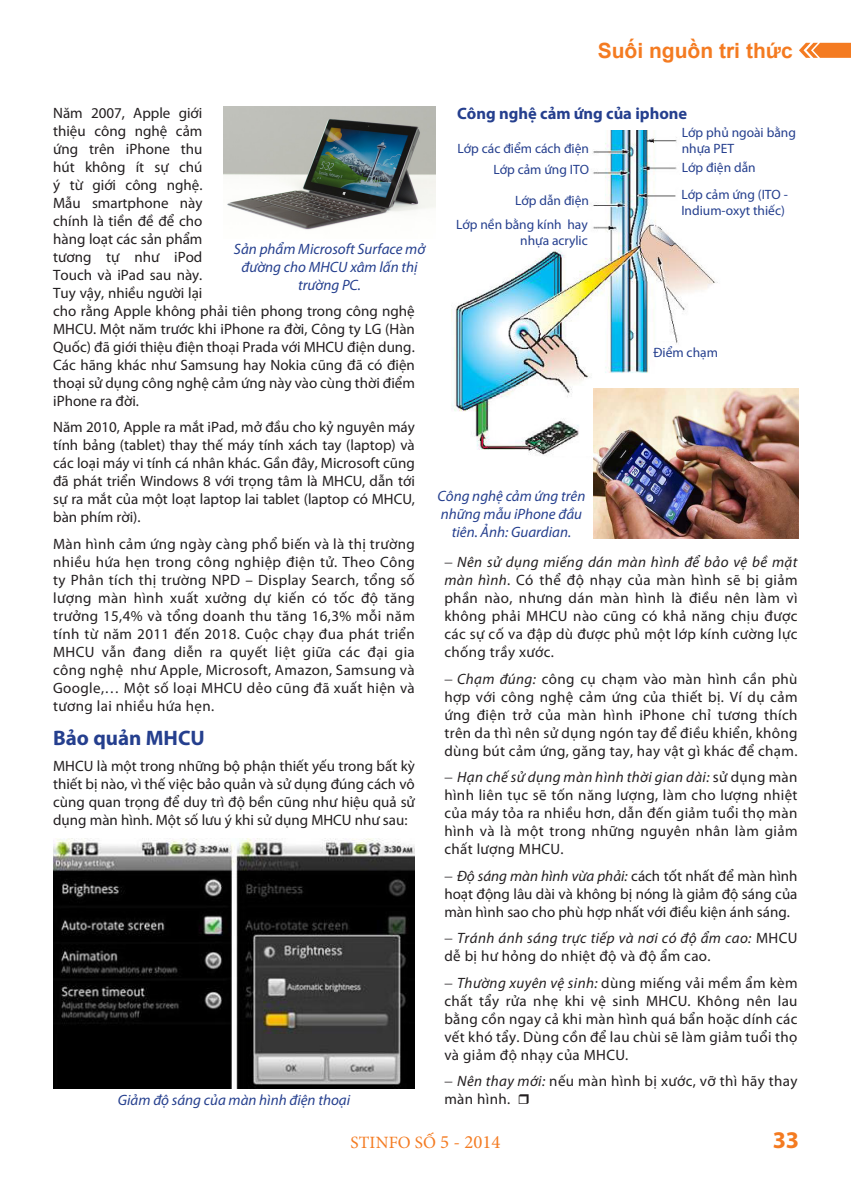
<style>
.page{position:relative;width:851px;height:1191px;background:#fff}
.page>*{position:absolute;margin:0;border:0;box-sizing:border-box;transform-origin:0 0}
.t1{font:700 24px "Myriad Pro";color:#f47b21}
.t2{font:700 21px "Arial";color:#f47b21}
.t3{font:700 21px "Myriad Pro";color:#253f8e}
.t4{font:17.25px "Minion Pro";letter-spacing:.01em;color:#f47b21}
.t5{font:700 16.5px "Myriad Pro";color:#253f8e}
.t6{font:15px/18px "Myriad Pro";color:#231f20;text-align:justify}
.t7{font:italic 15px/18px "Myriad Pro";color:#253f8e;text-align:center}
.t8{font:italic 15px/18px "Myriad Pro";letter-spacing:.025em;color:#231f20}
.t9{font:15px/18px "Myriad Pro";letter-spacing:.025em;color:#231f20}
.t10{font:13.5px/16.2px "Myriad Pro";color:#253f8e}
.s1{font-style:italic}
.s2{font-style:normal}
.s3{font-size:18.75px}
</style>
<div class="page">
<svg style="left:799px;top:43px;width:51px;height:15px"></svg>
<img style="left:451px;top:130px;width:267px;height:325px">
<img style="left:53px;top:838px;width:362px;height:250px">
<img style="left:223px;top:106px;width:213px;height:124px">
<img style="left:593px;top:388px;width:205px;height:150px">
<h2 class="t2" style="left:597px;top:37px;width:196px">Suối nguồn tri thức</h2>
<p class="t5" style="left:457px;top:102px;width:232px">Công nghệ cảm ứng của iphone</p>
<p class="t10" style="left:681px;top:124px;width:116px">Lớp phủ ngoài bằng nhựa PET</p>
<p class="t10" style="left:681px;top:159px;width:75px">Lớp điện dẫn</p>
<p class="t10" style="left:681px;top:186px;width:108px">Lớp cảm ứng (ITO -<br>Indium-oxyt thiếc)</p>
<p class="t6" style="left:53px;top:103px;width:363px;text-align:left">Năm 2007, Apple giới<br>thiệu công nghệ cảm<br>ứng trên iPhone thu<br>hút không ít sự chú<br>ý từ giới công nghệ.<br>Mẫu smartphone này<br>chính là tiền đề để cho<br>hàng loạt các sản phẩm<br>tương tự như iPod<br>Touch và iPad sau này.<br>Tuy vậy, nhiều người lại<br>cho rằng Apple không phải tiên phong trong công nghệ<br>MHCU. Một năm trước khi iPhone ra đời, Công ty LG (Hàn<br>Quốc) đã giới thiệu điện thoại Prada với MHCU điện dung.<br>Các hãng khác như Samsung hay Nokia cũng đã có điện thoại sử dụng công nghệ cảm ứng này vào cùng thời điểm iPhone ra đời.</p>
<p class="t6" style="left:53px;top:418px;width:363px">Năm 2010, Apple ra mắt iPad, mở đầu cho kỷ nguyên máy tính bảng (tablet) thay thế máy tính xách tay (laptop) và các loại máy vi tính cá nhân khác. Gần đây, Microsoft cũng đã phát triển Windows 8 với trọng tâm là MHCU, dẫn tới sự ra mắt của một loạt laptop lai tablet (laptop có MHCU, bàn phím rời).</p>
<p class="t6" style="left:53px;top:534px;width:363px">Màn hình cảm ứng ngày càng phổ biến và là thị trường nhiều hứa hẹn trong công nghiệp điện tử. Theo Công ty Phân tích thị trường NPD – Display Search, tổng số lượng màn hình xuất xưởng dự kiến có tốc độ tăng trưởng 15,4% và tổng doanh thu tăng 16,3% mỗi năm tính từ năm 2011 đến 2018. Cuộc chạy đua phát triển MHCU vẫn đang diễn ra quyết liệt giữa các đại gia công nghệ như Apple, Microsoft, Amazon, Samsung và Google,… Một số loại MHCU dẻo cũng đã xuất hiện và tương lai nhiều hứa hẹn.</p>
<p class="t3" style="left:53px;top:723px;width:153px">Bảo quản MHCU</p>
<p class="t6" style="left:53px;top:757px;width:363px">MHCU là một trong những bộ phận thiết yếu trong bất kỳ thiết bị nào, vì thế việc bảo quản và sử dụng đúng cách vô cùng quan trọng để duy trì độ bền cũng như hiệu quả sử dụng màn hình. Một số lưu ý khi sử dụng MHCU như sau:</p>
<p class="t10" style="left:457px;top:140px;width:133px">Lớp các điểm cách điện</p>
<p class="t10" style="left:493px;top:161px;width:97px">Lớp cảm ứng ITO</p>
<p class="t10" style="left:515px;top:192px;width:75px">Lớp dẫn điện</p>
<p class="t10" style="left:456px;top:216px;width:133px;text-align:right">Lớp nền bằng kính hay nhựa acrylic</p>
<p class="t7" style="left:234px;top:239px;width:193px">Sản phẩm Microsoft Surface mở đường cho MHCU xâm lấn thị trường PC.</p>
<p class="t10" style="left:653px;top:344px;width:66px">Điểm chạm</p>
<p class="t7" style="left:437px;top:487px;width:149px">Công nghệ cảm ứng trên những mẫu iPhone đầu tiên. Ảnh: Guardian.</p>
<p class="t6" style="left:444px;top:553px;width:354px">− <span class="s1">Nên sử dụng miếng dán màn hình để bảo vệ bề mặt màn hình</span>. Có thể độ nhạy của màn hình sẽ bị giảm phần nào, nhưng dán màn hình là điều nên làm vì không phải MHCU nào cũng có khả năng chịu được các sự cố va đập dù được phủ một lớp kính cường lực chống trầy xước.</p>
<p class="t6" style="left:444px;top:669px;width:354px">− <span class="s1">Chạm đúng:</span> công cụ chạm vào màn hình cần phù hợp với công nghệ cảm ứng của thiết bị. Ví dụ cảm ứng điện trở của màn hình iPhone chỉ tương thích trên da thì nên sử dụng ngón tay để điều khiển, không dùng bút cảm ứng, găng tay, hay vật gì khác để chạm.</p>
<p class="t6" style="left:444px;top:768px;width:354px">− <span class="s1">Hạn chế sử dụng màn hình thời gian dài:</span> sử dụng màn hình liên tục sẽ tốn năng lượng, làm cho lượng nhiệt của máy tỏa ra nhiều hơn, dẫn đến giảm tuổi thọ màn hình và là một trong những nguyên nhân làm giảm chất lượng MHCU.</p>
<p class="t6" style="left:444px;top:866px;width:354px">− <span class="s1">Độ sáng màn hình vừa phải:</span> cách tốt nhất để màn hình hoạt động lâu dài và không bị nóng là giảm độ sáng của màn hình sao cho phù hợp nhất với điều kiện ánh sáng.</p>
<p class="t8" style="left:444px;top:929px;width:354px">− Tránh ánh sáng trực tiếp và nơi có độ ẩm cao: <span class="s2">MHCU dễ bị hư hỏng do nhiệt độ và độ ẩm cao.</span></p>
<p class="t6" style="left:444px;top:973px;width:354px">− <span class="s1">Thường xuyên vệ sinh:</span> dùng miếng vải mềm ẩm kèm chất tẩy rửa nhẹ khi vệ sinh MHCU. Không nên lau bằng cồn ngay cả khi màn hình quá bẩn hoặc dính các vết khó tẩy. Dùng cồn để lau chùi sẽ làm giảm tuổi thọ và giảm độ nhạy của MHCU.</p>
<p class="t9" style="left:444px;top:1072px;width:354px">− <span class="s1">Nên thay mới:</span> nếu màn hình bị xước, vỡ thì hãy thay màn hình.</p>
<p class="t1" style="left:772px;top:1124px;width:28px">33</p>
<p class="t7" style="left:118px;top:1090px;width:234px">Giảm độ sáng của màn hình điện thoại</p>
<p class="t4" style="left:350px;top:1131px;width:151px">STINFO SỐ <span class="s3">5 - 2014</span></p>
</div>
